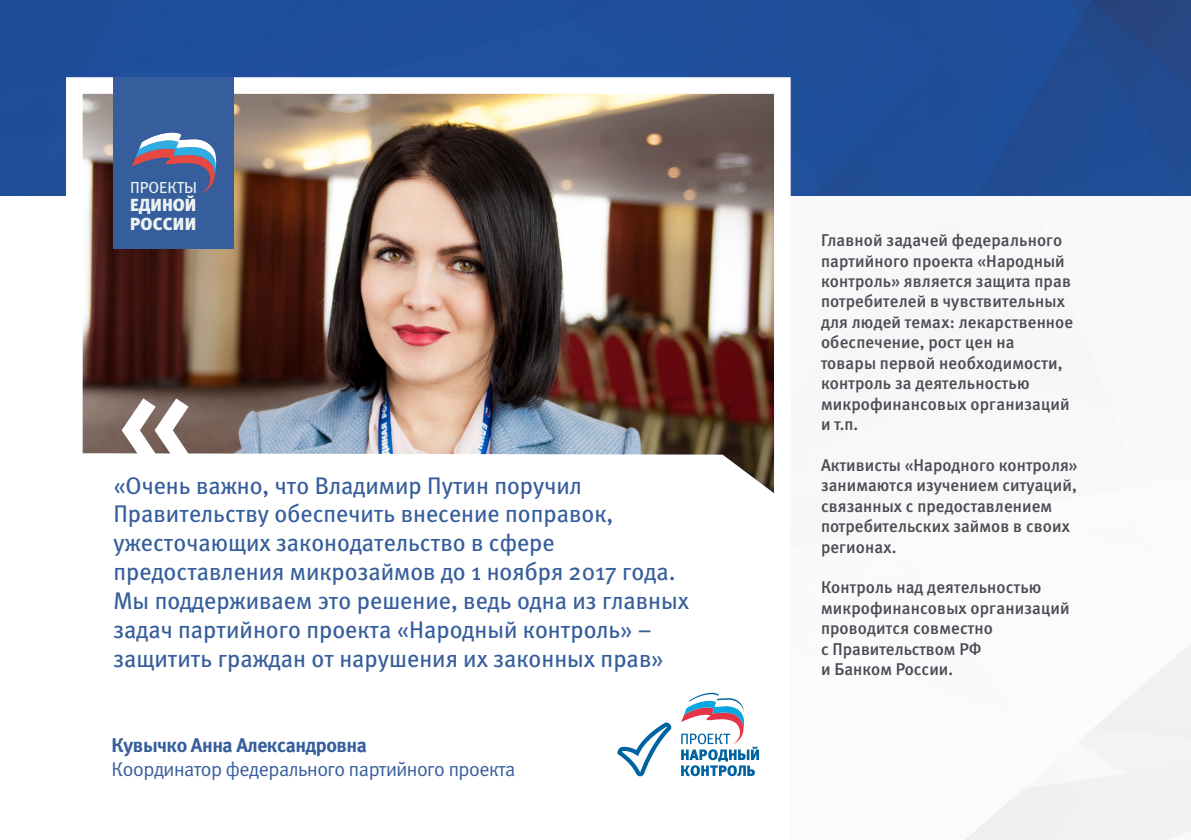
<style>
.page{position:relative;width:1191px;height:840px;background:#fff}
.page>*{position:absolute;margin:0;border:0;box-sizing:border-box;transform-origin:0 0}
.t1{font:136px "Meta Bold C";color:#fff}
.t2{font:24px/28.8px "Meta Book C";color:#365e9c}
.t3{font:19.8px "Meta Normal C";letter-spacing:-.025em;color:#365e9c}
.t4{font:19.8px "Meta Bold C";letter-spacing:-.025em;color:#365e9c}
.t5{font:17.4px/18.4px "Meta Black Caps LFC";letter-spacing:.005em;color:#eef2f1}
.t6{font:17px/20.4px "Meta Medium C";letter-spacing:.01em;color:#4b4b55}
.t7{font:16px "Meta Book C";color:#eef2f1}
</style>
<div class="page">
<svg style="left:966px;top:195px;width:225px;height:644px"></svg>
<svg style="left:790px;top:195px;width:205px;height:476px"></svg>
<img style="left:0;top:0;width:1191px;height:195px">
<img style="left:66px;top:77px;width:724px;height:416px">
<div style="left:113px;top:77px;width:121px;height:171px;background:#365e9c"></div>
<svg style="left:132px;top:132px;width:85px;height:61px"></svg>
<svg style="left:681px;top:692px;width:78px;height:83px"></svg>
<svg style="left:617px;top:722px;width:54px;height:53px"></svg>
<p class="t7" style="left:130px;top:178px;width:68px">ПРОЕКТЫ</p>
<p class="t5" style="left:130px;top:196px;width:68px">ЕДИНОЙ<br>РОССИИ</p>
<h1 class="t1" style="left:118px;top:336px;width:75px">«</h1>
<h2 class="t2" style="left:113px;top:470px;width:470px">«Очень важно, что Владимир Путин поручил</h2>
<p class="t2" style="left:113px;top:499px;width:577px">Правительству обеспечить внесение поправок, ужесточающих законодательство в сфере предоставления микрозаймов до 1 ноября 2017 года.<br>Мы поддерживаем это решение, ведь одна из главных задач партийного проекта «Народный контроль» – защитить граждан от нарушения их законных прав»</p>
<p class="t4" style="left:112px;top:733px;width:257px">Кувычко Анна Александровна</p>
<p class="t3" style="left:112px;top:757px;width:405px">Координатор федерального партийного проекта</p>
<p class="t6" style="left:821px;top:230px;width:254px">Главной задачей федерального партийного проекта «Народный контроль» является защита прав потребителей в чувствительных для людей темах: лекарственное обеспечение, рост цен на товары первой необходимости, контроль за деятельностью микрофинансовых организаций и т.п.</p>
<p class="t6" style="left:821px;top:454px;width:258px">Активисты «Народного контроля» занимаются изучением ситуаций, связанных с предоставлением потребительских займов в своих регионах.</p>
<p class="t6" style="left:821px;top:577px;width:250px">Контроль над деятельностью микрофинансовых организаций проводится совместно<br>с Правительством РФ<br>и Банком России.</p>
</div>
